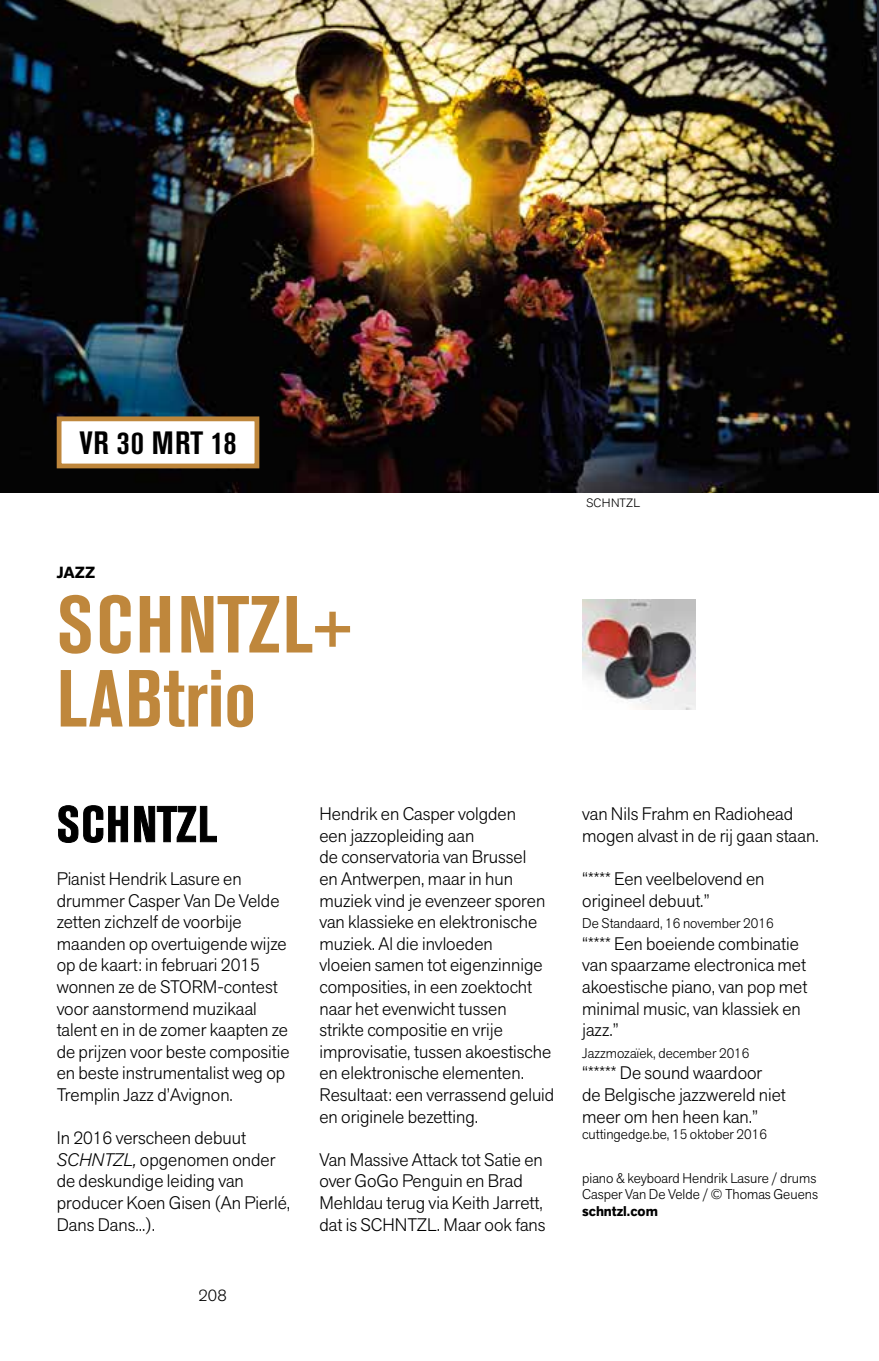
<style>
.page{position:relative;width:879px;height:1361px;background:#fff}
.page>*{position:absolute;margin:0;border:0;box-sizing:border-box;transform-origin:0 0}
.t1{font:700 condensed 80px/74px "Akzidenz Grotesk BE";letter-spacing:.01em;color:#bf873c}
.t2{font:700 condensed 50px "Akzidenz Grotesk BE";letter-spacing:.03em;color:#000}
.t3{font:700 condensed 32px "Akzidenz Grotesk BE";letter-spacing:.02em;color:#000}
.t4{font:300 18px/21.6px "Akzid Grtsk Next";color:#000}
.t5{font:700 16px "Akzid Grtsk Next";color:#000}
.t6{font:300 16px "Akzidenz Grotesk BE";color:#000}
.t7{font:300 14px/16.8px "Akzid Grtsk Next";color:#000}
.t8{font:700 14px "Akzid Grtsk Next";color:#000}
.t9{font:300 12px "Akzidenz Grotesk BE";letter-spacing:.02em;color:#000}
.s1{font-style:italic}
</style>
<div class="page">
<svg style="left:58px;top:805px;width:159px;height:38px"></svg>
<img style="left:0;top:0;width:879px;height:492px">
<img style="left:582px;top:600px;width:113px;height:110px">
<div style="left:59px;top:419px;width:198px;height:47px;background:#fff"></div>
<div style="left:57px;top:416px;width:202px;height:52px;border:5px solid #bf873c"></div>
<h3 class="t3" style="left:80px;top:425px;width:158px">VR 30 MRT 18</h3>
<p class="t5" style="left:57px;top:562px;width:40px">JAZZ</p>
<h1 class="t1" style="left:57px;top:589px;width:297px">SCHNTZL+<br>LABtrio</h1>
<p class="t9" style="left:586px;top:496px;width:56px">SCHNTZL</p>
<h2 class="t2" style="left:57px;top:796px;width:161px">SCHNTZL</h2>
<p class="t4" style="left:57px;top:867px;width:234px">Pianist Hendrik Lasure en drummer Casper Van De Velde zetten zichzelf de voorbije maanden op overtuigende wijze op de kaart: in februari 2015 wonnen ze de STORM-contest voor aanstormend muzikaal talent en in de zomer kaapten ze de prijzen voor beste compositie en beste instrumentalist weg op<br>Tremplin Jazz d’Avignon.</p>
<p class="t4" style="left:57px;top:1127px;width:235px">In 2016 verscheen debuut<br><span class="s1">SCHNTZL,</span> opgenomen onder de deskundige leiding van producer Koen Gisen (An Pierlé,<br>Dans Dans...).</p>
<p class="t6" style="left:198px;top:1286px;width:30px">208</p>
<p class="t4" style="left:319px;top:803px;width:236px">Hendrik en Casper volgden<br>een jazzopleiding aan<br>de conservatoria van Brussel<br>en Antwerpen, maar in hun muziek vind je evenzeer sporen van klassieke en elektronische muziek. Al die invloeden<br>vloeien samen tot eigenzinnige composities, in een zoektocht naar het evenwicht tussen strikte compositie en vrije improvisatie, tussen akoestische en elektronische elementen.<br>Resultaat: een verrassend geluid en originele bezetting.</p>
<p class="t4" style="left:319px;top:1148px;width:227px">Van Massive Attack tot Satie en over GoGo Penguin en Brad<br>Mehldau terug via Keith Jarrett, dat is SCHNTZL. Maar ook fans</p>
<p class="t4" style="left:582px;top:803px;width:238px">van Nils Frahm en Radiohead mogen alvast in de rij gaan staan.</p>
<p class="t4" style="left:582px;top:867px;width:184px">“**** Een veelbelovend en origineel debuut.”</p>
<p class="t7" style="left:582px;top:914px;width:193px">De Standaard, 16 november 2016</p>
<p class="t4" style="left:582px;top:932px;width:227px">“**** Een boeiende combinatie van spaarzame electronica met akoestische piano, van pop met minimal music, van klassiek en jazz.”</p>
<p class="t7" style="left:582px;top:1044px;width:169px">Jazzmozaïek, december 2016</p>
<p class="t4" style="left:582px;top:1062px;width:205px">“***** De sound waardoor<br>de Belgische jazzwereld niet meer om hen heen kan.”</p>
<p class="t7" style="left:582px;top:1126px;width:186px">cuttingedge.be, 15 oktober 2016</p>
<p class="t7" style="left:582px;top:1169px;width:237px">piano &amp; keyboard Hendrik Lasure / drums<br>Casper Van De Velde / © Thomas Geuens</p>
<p class="t8" style="left:582px;top:1202px;width:77px">schntzl.com</p>
</div>
